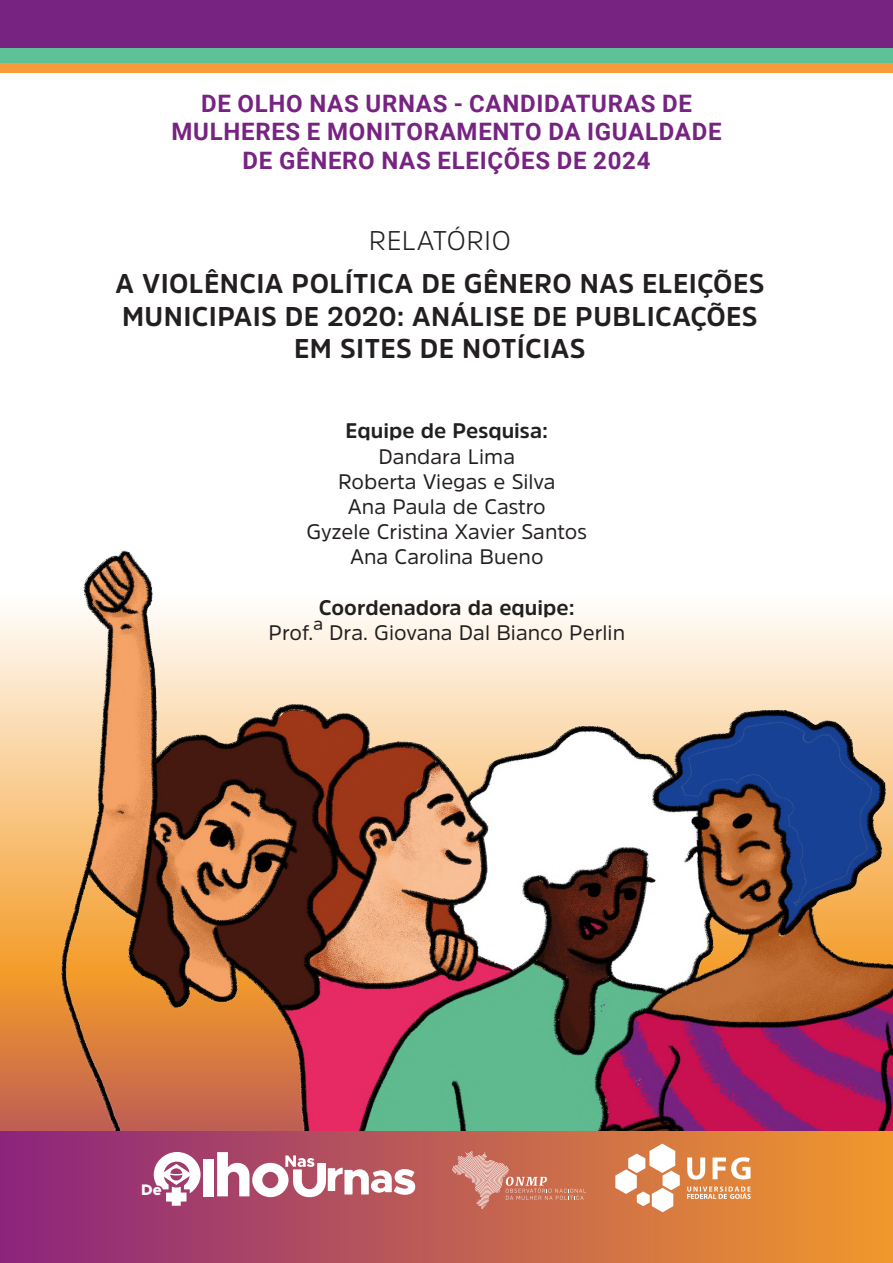
<style>
.page{position:relative;width:893px;height:1263px;background:#fff}
.page>*{position:absolute;margin:0;border:0;box-sizing:border-box;transform-origin:0 0}
.t1{font:700 27px/32.4px "Amsi Pro";letter-spacing:.015em;color:#231f20;text-align:center}
.t2{font:300 27px "Amsi Pro";letter-spacing:.02em;color:#231f20}
.t3{font:700 24px/28.8px "Roboto";letter-spacing:.03em;color:#762382;text-align:center}
.t4{font:21px/25.2px "Amsi Pro";color:#231f20;text-align:center}
.t5{font:700 21px "Amsi Pro";color:#231f20}
.t6{font:800 15.3px "Metropolis";color:#fff}
</style>
<div class="page">
<img style="left:0;top:550px;width:893px;height:581px">
<div style="left:0;top:0;width:893px;height:72px;background:#f89b38"></div>
<div style="left:0;top:0;width:893px;height:62px;background:#5ec198"></div>
<div style="left:0;top:0;width:893px;height:47px;background:#762382"></div>
<div style="left:0;top:1131px;width:893px;height:132px;background:linear-gradient(to right,#8c247d,#f1982c)"></div>
<svg style="left:452px;top:1151px;width:134px;height:58px"></svg>
<div style="left:203px;top:1159px;width:11px;height:37px;background:#fff"></div>
<svg style="left:217px;top:1152px;width:198px;height:45px"></svg>
<svg style="left:154px;top:1152px;width:47px;height:54px"></svg>
<svg style="left:615px;top:1143px;width:65px;height:69px"></svg>
<svg style="left:687px;top:1157px;width:63px;height:22px"></svg>
<svg style="left:687px;top:1186px;width:64px;height:13px"></svg>
<p class="t3" style="left:171px;top:88px;width:552px">DE OLHO NAS URNAS - CANDIDATURAS DE<br>MULHERES E MONITORAMENTO DA IGUALDADE<br>DE GÊNERO NAS ELEIÇÕES DE 2024</p>
<p class="t2" style="left:369px;top:222px;width:144px">RELATÓRIO</p>
<p class="t1" style="left:115px;top:267px;width:650px">A VIOLÊNCIA POLÍTICA DE GÊNERO NAS ELEIÇÕES<br>MUNICIPAIS DE 2020: ANÁLISE DE PUBLICAÇÕES<br>EM SITES DE NOTÍCIAS</p>
<p class="t5" style="left:346px;top:416px;width:204px">Equipe de Pesquisa:</p>
<p class="t4" style="left:307px;top:443px;width:282px">Dandara Lima<br>Roberta Viegas e Silva<br>Ana Paula de Castro<br>Gyzele Cristina Xavier Santos<br>Ana Carolina Bueno</p>
<p class="t5" style="left:319px;top:593px;width:257px">Coordenadora da equipe:</p>
<p class="t4" style="left:268px;top:619px;width:358px">Prof.ª Dra. Giovana Dal Bianco Perlin</p>
<p class="t6" style="left:141px;top:1180px;width:22px">De</p>
</div>
